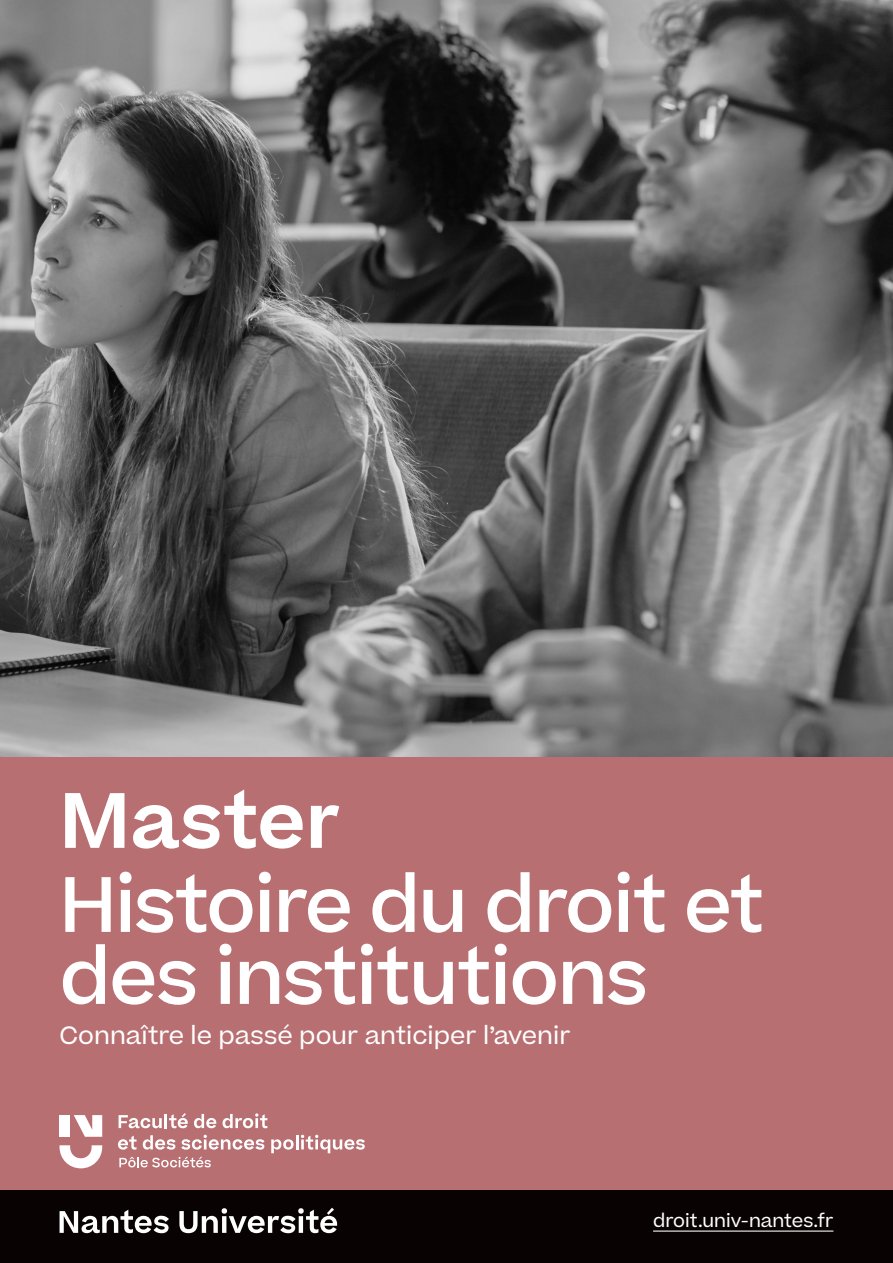
<style>
.page{position:relative;width:893px;height:1263px;background:#fff}
.page>*{position:absolute;margin:0;border:0;box-sizing:border-box;transform-origin:0 0}
.Titre_2{font:500 75px/72px "Beatrice";letter-spacing:-.02em;color:#fff}
.Titre_1{font:600 75px "Beatrice";color:#fff}
.Titre_2-2{font:24px "Beatrice";color:#fff}
.URL{font:18px "Beatrice";color:#fff}
</style>
<div class="page">
<img style="left:0;top:0;width:893px;height:758px">
<div style="left:0;top:758px;width:893px;height:505px;background:#b76f72"></div>
<div style="left:0;top:1191px;width:893px;height:72px;background:#080302"></div>
<svg style="left:60px;top:1208px;width:277px;height:25px"></svg>
<svg style="left:60px;top:1145px;width:42px;height:23px"></svg>
<svg style="left:74px;top:1115px;width:28px;height:22px"></svg>
<div style="left:60px;top:1115px;width:10px;height:22px;background:#fff"></div>
<svg style="left:119px;top:1156px;width:92px;height:11px"></svg>
<svg style="left:119px;top:1113px;width:69px;height:15px"></svg>
<svg style="left:194px;top:1114px;width:22px;height:14px"></svg>
<svg style="left:223px;top:1113px;width:44px;height:15px"></svg>
<svg style="left:118px;top:1135px;width:19px;height:14px"></svg>
<svg style="left:143px;top:1135px;width:122px;height:15px"></svg>
<svg style="left:271px;top:1135px;width:94px;height:18px"></svg>
<hr style="left:653px;top:1230px;width:180px;height:1px;background:#fff">
<p class="Titre_1" style="left:60px;top:770px;width:282px">Master</p>
<p class="Titre_2" style="left:60px;top:868px;width:706px">Histoire du droit et des institutions</p>
<p class="Titre_2-2" style="left:60px;top:1020px;width:512px">Connaître le passé pour anticiper l’avenir</p>
<p class="URL" style="left:653px;top:1208px;width:182px">droit.univ-nantes.fr</p>
</div>
